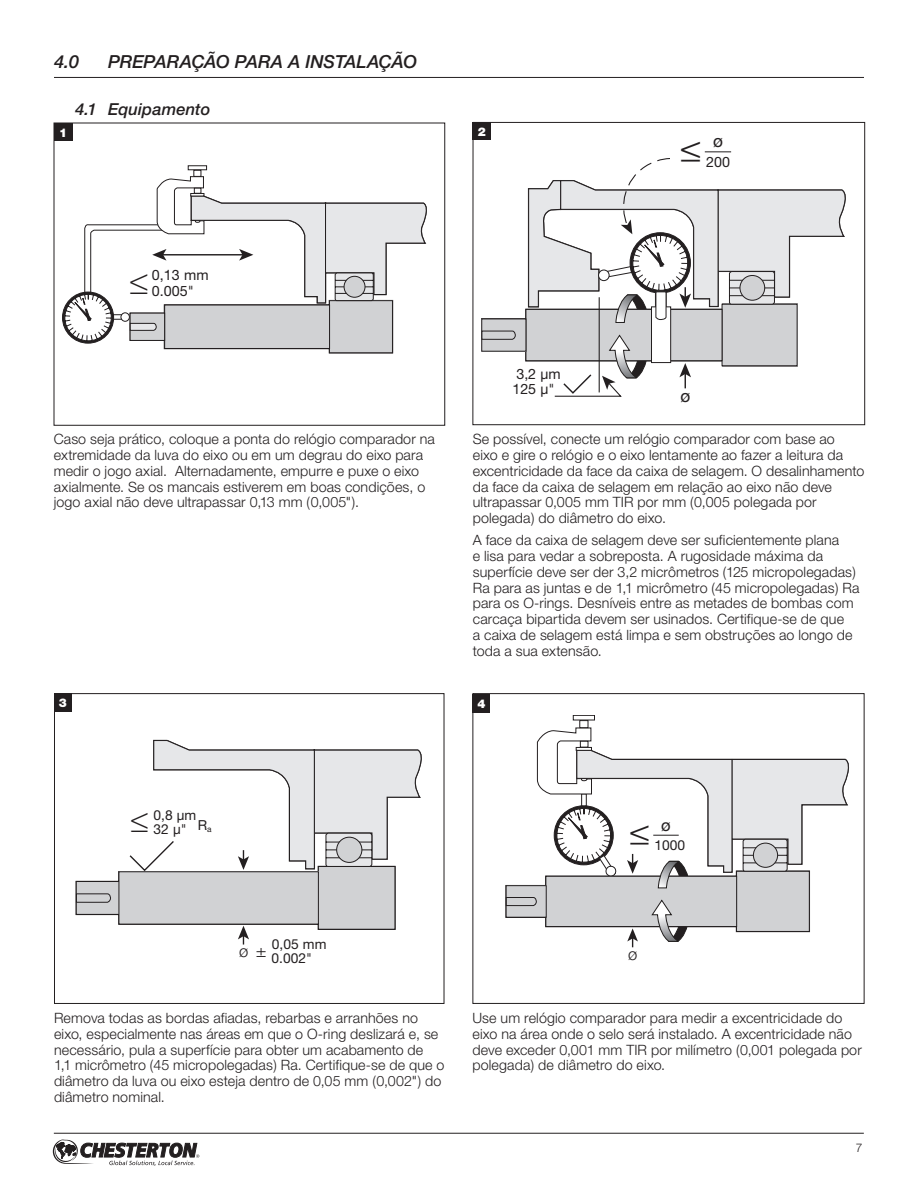
<style>
.page{position:relative;width:918px;height:1188px;background:#fff}
.page>*{position:absolute;margin:0;border:0;box-sizing:border-box;transform-origin:0 0}
.t1{font:300 37.2px "Helvetica Neue CE";color:#231f20}
.t2{font:300 condensed 37.2px "Myriad Pro";color:#231f20}
.t3{font:300 condensed 35.85px "Myriad Pro";color:#231f20}
.t4{font:300 35.85px "Helvetica Neue CE";color:#231f20}
.t5{font:italic 500 18px "Helvetica Neue";letter-spacing:-.01em;color:#231f20}
.t6{font:17.25px "Helvetica Neue";color:#231f20}
.t7{font:italic 500 16.5px "Helvetica Neue";letter-spacing:.005em;color:#231f20}
.t8{font:300 16.5px "Helvetica Neue CE";color:#231f20}
.t9{font:16.5px "Helvetica Neue";color:#231f20}
.t10{font:14.4px "Helvetica Neue CE";color:#231f20}
.t11{font:300 14.25px/15.8px "Helvetica Neue CE";letter-spacing:.01em;color:#231f20}
.t12{font:14.25px "Helvetica Neue CE";color:#231f20}
.t13{font:14.25px "Helvetica Neue";color:#231f20}
.t14{font:13.8px "Helvetica Neue CE";color:#231f20}
.t15{font:13.8px "Helvetica Neue";color:#231f20}
.t16{font:900 12px "Helvetica Neue CE";color:#fff}
.t17{font:300 12px "Helvetica Neue CE";color:#231f20}
.s1{font-size:18px}
</style>
<div class="page">
<hr style="left:54px;top:1133px;width:810px;height:1px;background:#231f20">
<svg style="left:53px;top:1139px;width:146px;height:27px"></svg>
<div style="left:473px;top:122px;width:18px;height:18px;background:#231f20"></div>
<svg style="left:481px;top:151px;width:365px;height:246px"></svg>
<div style="left:472px;top:122px;width:393px;height:303px;border:1px solid #231f20"></div>
<svg style="left:64px;top:165px;width:363px;height:188px"></svg>
<div style="left:54px;top:123px;width:391px;height:303px;border:1px solid #231f20"></div>
<div style="left:54px;top:123px;width:18px;height:18px;background:#231f20"></div>
<svg style="left:76px;top:871px;width:320px;height:59px"></svg>
<div style="left:76px;top:882px;width:45px;height:32px;background:#d1d2d4"></div>
<div style="left:76px;top:881px;width:45px;height:34px;border:1px solid #231f20"></div>
<div style="left:318px;top:867px;width:77px;height:62px;background:#d1d2d4"></div>
<div style="left:318px;top:866px;width:77px;height:64px;border:1px solid #231f20"></div>
<svg style="left:76px;top:871px;width:35px;height:32px"></svg>
<div style="left:119px;top:872px;width:199px;height:52px;background:#d1d2d4"></div>
<svg style="left:238px;top:926px;width:11px;height:19px"></svg>
<svg style="left:128px;top:740px;width:294px;height:132px"></svg>
<div style="left:54px;top:693px;width:390px;height:311px;border:1px solid #231f20"></div>
<div style="left:54px;top:693px;width:18px;height:19px;background:#231f20"></div>
<div style="left:573px;top:715px;width:22px;height:5px;border:1px solid #231f20"></div>
<div style="left:579px;top:720px;width:9px;height:8px;background:#fff;border:1px solid #231f20"></div>
<svg style="left:506px;top:727px;width:343px;height:220px"></svg>
<div style="left:472px;top:693px;width:393px;height:311px;border:1px solid #231f20"></div>
<div style="left:472px;top:694px;width:18px;height:18px;background:#231f20"></div>
<hr style="left:54px;top:77px;width:810px;height:1px;background:#231f20">
<p class="t5" style="left:54px;top:51px;width:27px">4.0</p>
<p class="t5" style="left:108px;top:51px;width:311px">PREPARAÇÃO PARA A INSTALAÇÃO</p>
<p class="t7" style="left:75px;top:99px;width:137px">4.1 Equipamento</p>
<p class="t16" style="left:59px;top:126px;width:10px">1</p>
<p class="t10" style="left:152px;top:266px;width:58px">0,13 mm</p>
<h1 class="t2" style="left:128px;top:262px;width:24px">≤</h1>
<p class="t10" style="left:152px;top:282px;width:43px">0.005"</p>
<p class="t16" style="left:478px;top:124px;width:10px">2</p>
<p class="t12" style="left:516px;top:365px;width:46px">3,2 µm</p>
<p class="t12" style="left:512px;top:380px;width:44px">125 µ"</p>
<p class="t6" style="left:713px;top:131px;width:11px">ø</p>
<h1 class="t1" style="left:679px;top:125px;width:24px">≤</h1>
<p class="t13" style="left:706px;top:154px;width:25px">200</p>
<p class="t6" style="left:681px;top:385px;width:11px">ø</p>
<p class="t11" style="left:54px;top:431px;width:383px">Caso seja prático, coloque a ponta do relógio comparador na extremidade da luva do eixo ou em um degrau do eixo para medir o jogo axial. Alternadamente, empurre e puxe o eixo axialmente. Se os mancais estiverem em boas condições, o jogo axial não deve ultrapassar 0,13 mm (0,005").</p>
<p class="t11" style="left:473px;top:431px;width:393px">Se possível, conecte um relógio comparador com base ao<br>eixo e gire o relógio e o eixo lentamente ao fazer a leitura da excentricidade da face da caixa de selagem. O desalinhamento da face da caixa de selagem em relação ao eixo não deve ultrapassar 0,005 mm TIR por mm (0,005 polegada por polegada) do diâmetro do eixo.</p>
<p class="t11" style="left:473px;top:532px;width:388px">A face da caixa de selagem deve ser suficientemente plana<br>e lisa para vedar a sobreposta. A rugosidade máxima da superfície deve ser der 3,2 micrômetros (125 micropolegadas)<br>Ra para as juntas e de 1,1 micrômetro (45 micropolegadas) Ra para os O-rings. Desníveis entre as metades de bombas com carcaça bipartida devem ser usinados. Certifique-se de que<br>a caixa de selagem está limpa e sem obstruções ao longo de toda a sua extensão.</p>
<p class="t16" style="left:59px;top:696px;width:10px">3</p>
<p class="t14" style="left:154px;top:806px;width:44px">0,8 µm</p>
<h2 class="t3" style="left:129px;top:801px;width:23px">≤</h2>
<p class="t14" style="left:198px;top:817px;width:15px">R<sub>a</sub></p>
<p class="t14" style="left:154px;top:821px;width:35px">32 µ"</p>
<p class="t14" style="left:272px;top:936px;width:56px">0,05 mm</p>
<p class="t8" style="left:239px;top:941px;width:29px">ø <span class="s1">±</span></p>
<p class="t14" style="left:272px;top:950px;width:42px">0.002"</p>
<p class="t16" style="left:477px;top:697px;width:10px">4</p>
<p class="t9" style="left:661px;top:815px;width:11px">ø</p>
<h2 class="t4" style="left:629px;top:810px;width:23px">≤</h2>
<p class="t15" style="left:655px;top:837px;width:32px">1000</p>
<p class="t8" style="left:628px;top:944px;width:11px">ø</p>
<p class="t11" style="left:54px;top:1010px;width:392px">Remova todas as bordas afiadas, rebarbas e arranhões no eixo, especialmente nas áreas em que o O-ring deslizará e, se necessário, pula a superfície para obter um acabamento de<br>1,1 micrômetro (45 micropolegadas) Ra. Certifique-se de que o diâmetro da luva ou eixo esteja dentro de 0,05 mm (0,002") do diâmetro nominal.</p>
<p class="t11" style="left:472px;top:1010px;width:391px">Use um relógio comparador para medir a excentricidade do eixo na área onde o selo será instalado. A excentricidade não deve exceder 0,001 mm TIR por milímetro (0,001 polegada por polegada) de diâmetro do eixo.</p>
<p class="t17" style="left:856px;top:1140px;width:8px">7</p>
</div>
